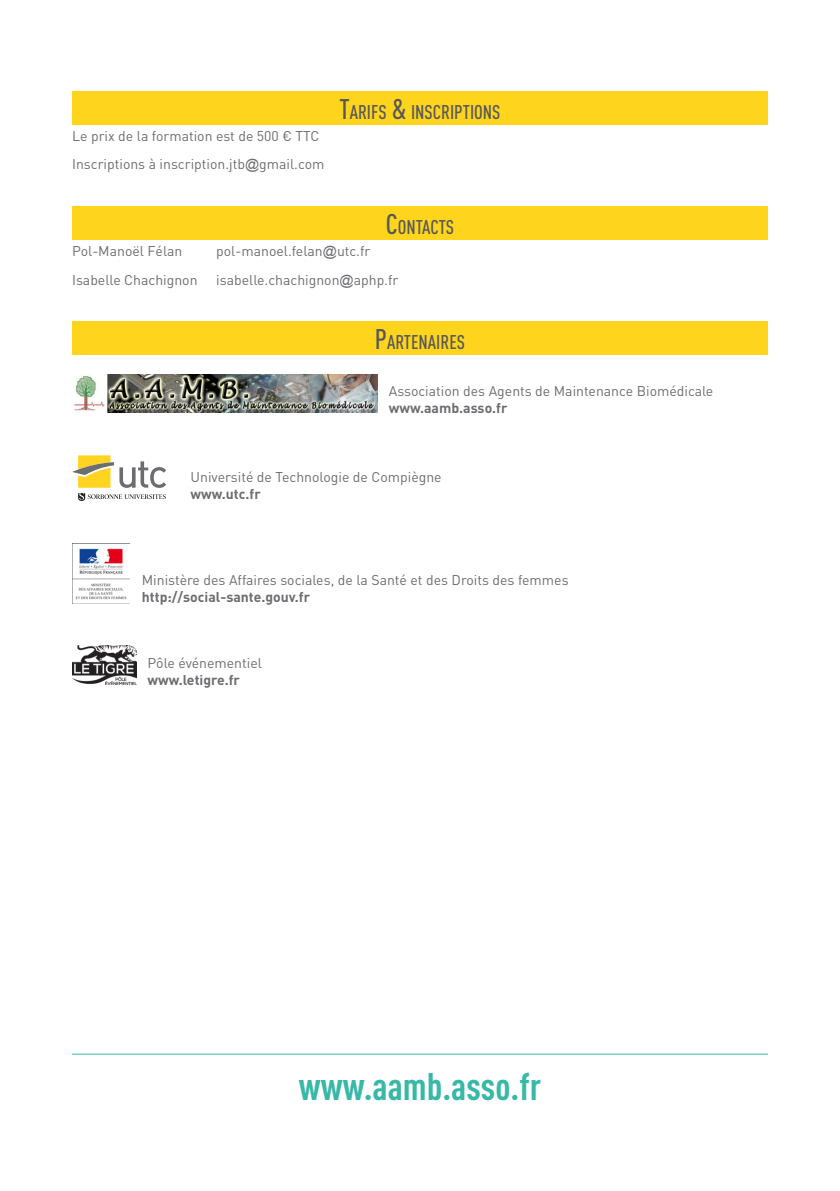
<style>
.page{position:relative;width:840px;height:1191px;background:#fff}
.page>*{position:absolute;margin:0;border:0;box-sizing:border-box;transform-origin:0 0}
.t1{font:38px "DIN Cond Bold Alternate";color:#38b8a6}
.t2{font:500 19.6px "DIN Cond";color:#57585a}
.t3{font:14px/16.8px "DIN";color:#6c6d70}
.s1{font-family:"Arial"}
.s2{font-size:28px}
.s3{font-weight:700}
</style>
<div class="page">
<div style="left:72px;top:91px;width:695px;height:33px;background:#fed41d"></div>
<div style="left:72px;top:206px;width:695px;height:34px;background:#fed41d"></div>
<div style="left:72px;top:321px;width:695px;height:34px;background:#fed41d"></div>
<img style="left:74px;top:374px;width:303px;height:38px">
<svg style="left:72px;top:455px;width:94px;height:46px"></svg>
<img style="left:72px;top:543px;width:57px;height:60px">
<img style="left:72px;top:646px;width:64px;height:38px">
<hr style="left:72px;top:1053px;width:695px;height:1px;background:#38b8a6">
<p class="t3" style="left:72px;top:128px;width:249px">Le prix de la formation est de 500 € TTC</p>
<p class="t3" style="left:72px;top:156px;width:254px">Inscriptions à inscription.jtb<span class="s1">@</span>gmail.com</p>
<p class="t2" style="left:339px;top:100px;width:162px"><span class="s2">T</span>ARIFS <span class="s2">&amp;</span> INSCRIPTIONS</p>
<p class="t2" style="left:385px;top:215px;width:70px"><span class="s2">C</span>ONTACTS</p>
<p class="t3" style="left:72px;top:243px;width:112px">Pol-Manoël Félan</p>
<p class="t3" style="left:216px;top:243px;width:155px">pol-manoel.felan<span class="s1">@</span>utc.fr</p>
<p class="t3" style="left:72px;top:271px;width:127px">Isabelle Chachignon</p>
<p class="t3" style="left:216px;top:271px;width:183px">isabelle.chachignon<span class="s1">@</span>aphp.fr</p>
<p class="t2" style="left:374px;top:330px;width:92px"><span class="s2">P</span>ARTENAIRES</p>
<p class="t3" style="left:388px;top:382px;width:326px">Association des Agents de Maintenance Biomédicale <span class="s3">www.aamb.asso.fr</span></p>
<p class="t3" style="left:190px;top:468px;width:252px">Université de Technologie de Compiègne <span class="s3">www.utc.fr</span></p>
<p class="t3" style="left:142px;top:571px;width:428px">Ministère des Affaires sociales, de la Santé et des Droits des femmes <span class="s3">http://social-sante.gouv.fr</span></p>
<p class="t3" style="left:147px;top:654px;width:116px">Pôle événementiel <span class="s3">www.letigre.fr</span></p>
<p class="t1" style="left:299px;top:1063px;width:243px">www.aamb.asso.fr</p>
</div>
